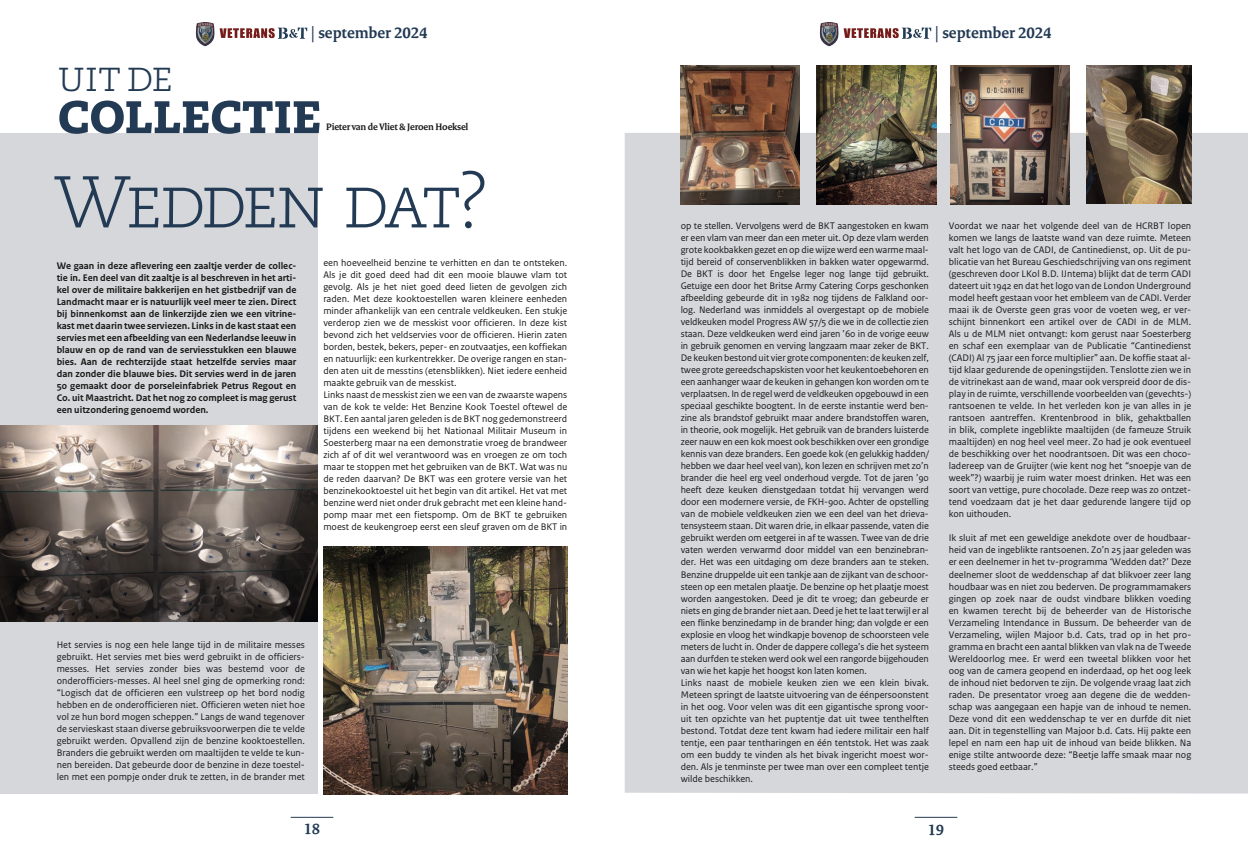
<style>
.page{position:relative;width:1248px;height:851px;background:#fff}
.page>*{position:absolute;margin:0;border:0;box-sizing:border-box;transform-origin:0 0}
.t1{font:300 73px "Caecilia LT Std";color:#223a54}
.t2{font:800 58px "Caecilia LT Std";color:#223a54}
.t3{font:300 42.7px "Caecilia LT Std";color:#223a54}
.t4{font:700 16.2px "Rijksoverheid Serif";letter-spacing:-.005em;color:#223a54}
.t5{font:700 16px "Rijksoverheid Serif";color:#223a54}
.t6{font:10px/12px "Rijksoverheid Sans Text";letter-spacing:-.01em;color:#1a1a1a;text-align:justify}
.t7{font:700 10px/12px "Rijksoverheid Sans Text";color:#1a1a1a;text-align:justify}
.t8{font:700 10px "Rijksoverheid Serif";letter-spacing:-.02em;color:#1a1a1a}
</style>
<div class="page">
<div style="left:624px;top:133px;width:623px;height:660px;background:#d6d7da"></div>
<div style="left:0;top:133px;width:317px;height:660px;background:#d6d7da"></div>
<img style="left:0;top:425px;width:317px;height:196px">
<img style="left:323px;top:546px;width:244px;height:248px">
<img style="left:680px;top:65px;width:119px;height:139px">
<img style="left:816px;top:65px;width:119px;height:139px">
<img style="left:950px;top:66px;width:119px;height:138px">
<img style="left:1086px;top:65px;width:105px;height:139px">
<svg style="left:196px;top:22px;width:111px;height:24px"></svg>
<svg style="left:819px;top:22px;width:112px;height:24px"></svg>
<hr style="left:291px;top:816px;width:42px;height:1px;background:#223a54">
<hr style="left:914px;top:816px;width:43px;height:1px;background:#223a54">
<h3 class="t4" style="left:310px;top:23px;width:119px">| september ()(4</h3>
<h3 class="t4" style="left:934px;top:23px;width:119px">| september ()(4</h3>
<h3 class="t3" style="left:57px;top:52px;width:118px">uitde</h3>
<h2 class="t2" style="left:57px;top:77px;width:265px">collectie</h2>
<p class="t8" style="left:326px;top:121px;width:144px">Pieter van de Vliet &amp; Jeroen Hoeksel</p>
<h1 class="t1" style="left:54px;top:161px;width:438px">Wedden dat?</h1>
<p class="t7" style="left:57px;top:260px;width:241px">We gaan in deze aflevering een zaaltje verder de collec&shy;tie in. Een deel van dit zaaltje is al beschreven in het arti&shy;kel over de militaire bakkerijen en het gistbedrijf van de Landmacht maar er is natuurlijk veel meer te zien. Direct bij binnenkomst aan de linkerzijde zien we een vitrine&shy;kast met daarin twee serviezen. Links in de kast staat een servies met een afbeelding van een Nederlandse leeuw in blauw en op de rand van de serviesstukken een blauwe bies. Aan de rechterzijde staat hetzelfde servies maar dan zonder die blauwe bies. Dit servies werd in de jaren 50 gemaakt door de porseleinfabriek Petrus Regout en Co. uit Maastricht. Dat het nog zo compleet is mag gerust een uitzondering genoemd worden.</p>
<p class="t6" style="left:323px;top:257px;width:245px;text-align:left">een hoeveelheid benzine te verhitten en dan te ontsteken.<br>Als je dit goed deed had dit een mooie blauwe vlam tot gevolg. Als je het niet goed deed lieten de gevolgen zich raden. Met deze kooktoestellen waren kleinere eenheden minder afhankelijk van een centrale veldkeuken. Een stukje verderop zien we de messkist voor officieren. In deze kist bevond zich het veldservies voor de officieren. Hierin zaten borden, bestek, bekers, peper- en zoutvaatjes, een koffiekan en natuurlijk: een kurkentrekker. De overige rangen en stan&shy;den aten uit de messtins (etensblikken). Niet iedere eenheid maakte gebruik van de messkist.<br>Links naast de messkist zien we een van de zwaarste wapens van de kok te velde: Het Benzine Kook Toestel oftewel de BKT. Een aantal jaren geleden is de BKT nog gedemonstreerd tijdens een weekend bij het Nationaal Militair Museum in Soesterberg maar na een demonstratie vroeg de brandweer zich af of dit wel verantwoord was en vroegen ze om toch maar te stoppen met het gebruiken van de BKT. Wat was nu de reden daarvan? De BKT was een grotere versie van het benzinekooktoestel uit het begin van dit artikel. Het vat met benzine werd niet onder druk gebracht met een kleine hand&shy;pomp maar met een fietspomp. Om de BKT te gebruiken moest de keukengroep eerst een sleuf graven om de BKT in</p>
<p class="t6" style="left:57px;top:639px;width:250px">Het servies is nog een hele lange tijd in de militaire messes gebruikt. Het servies met bies werd gebruikt in de officiers&shy;messes. Het servies zonder bies was bestemd voor de onderofficiers-messes. Al heel snel ging de opmerking rond: “Logisch dat de officieren een vulstreep op het bord nodig hebben en de onderofficieren niet. Officieren weten niet hoe vol ze hun bord mogen scheppen.” Langs de wand tegenover de servieskast staan diverse gebruiksvoorwerpen die te velde gebruikt werden. Opvallend zijn de benzine kooktoestellen.<br>Branders die gebruikt werden om maaltijden te velde te kun&shy;nen bereiden. Dat gebeurde door de benzine in deze toestel&shy;len met een pompje onder druk te zetten, in de brander met</p>
<p class="t6" style="left:680px;top:220px;width:250px;text-align:left">op te stellen. Vervolgens werd de BKT aangestoken en kwam er een vlam van meer dan een meter uit. Op deze vlam werden grote kookbakken gezet en op die wijze werd een warme maal&shy;tijd bereid of conservenblikken in bakken water opgewarmd.<br>De BKT is door het Engelse leger nog lange tijd gebruikt.<br>Getuige een door het Britse Army Catering Corps geschonken afbeelding gebeurde dit in 1982 nog tijdens de Falkland oor&shy;log. Nederland was inmiddels al overgestapt op de mobiele veldkeuken model Progress AW 57/5 die we in de collectie zien staan. Deze veldkeuken werd eind jaren ’60 in de vorige eeuw in gebruik genomen en verving langzaam maar zeker de BKT.<br>De keuken bestond uit vier grote componenten: de keuken zelf, twee grote gereedschapskisten voor het keukentoebehoren en een aanhanger waar de keuken in gehangen kon worden om te verplaatsen. In de regel werd de veldkeuken opgebouwd in een speciaal geschikte boogtent. In de eerste instantie werd ben&shy;zine als brandstof gebruikt maar andere brandstoffen waren, in theorie, ook mogelijk. Het gebruik van de branders luisterde zeer nauw en een kok moest ook beschikken over een grondige kennis van deze branders. Een goede kok (en gelukkig hadden/ hebben we daar heel veel van), kon lezen en schrijven met zo’n brander die heel erg veel onderhoud vergde. Tot de jaren ’90 heeft deze keuken dienstgedaan totdat hij vervangen werd door een modernere versie, de FKH-900. Achter de opstelling van de mobiele veldkeuken zien we een deel van het drieva&shy;tensysteem staan. Dit waren drie, in elkaar passende, vaten die gebruikt werden om eetgerei in af te wassen. Twee van de drie vaten werden verwarmd door middel van een benzinebran&shy;der. Het was een uitdaging om deze branders aan te steken.<br>Benzine druppelde uit een tankje aan de zijkant van de schoor&shy;steen op een metalen plaatje. De benzine op het plaatje moest worden aangestoken. Deed je dit te vroeg; dan gebeurde er niets en ging de brander niet aan. Deed je het te laat terwijl er al een flinke benzinedamp in de brander hing; dan volgde er een explosie en vloog het windkapje bovenop de schoorsteen vele meters de lucht in. Onder de dappere collega’s die het systeem aan durfden te steken werd ook wel een rangorde bijgehouden van wie het kapje het hoogst kon laten komen.<br>Links naast de mobiele keuken zien we een klein bivak.<br>Meteen springt de laatste uitvoering van de éénpersoonstent in het oog. Voor velen was dit een gigantische sprong voor&shy;uit ten opzichte van het puptentje dat uit twee tenthelften bestond. Totdat deze tent kwam had iedere militair een half tentje, een paar tentharingen en één tentstok. Het was zaak om een buddy te vinden als het bivak ingericht moest wor&shy;den. Als je tenminste per twee man over een compleet tentje wilde beschikken.</p>
<p class="t6" style="left:948px;top:220px;width:244px">Voordat we naar het volgende deel van de HCRBT lopen komen we langs de laatste wand van deze ruimte. Meteen valt het logo van de CADI, de Cantinedienst, op. Uit de pu&shy;blicatie van het Bureau Geschiedschrijving van ons regiment (geschreven door LKol B.D. IJntema) blijkt dat de term CADI dateert uit 1942 en dat het logo van de London Underground model heeft gestaan voor het embleem van de CADI. Verder maai ik de Overste geen gras voor de voeten weg, er ver&shy;schijnt binnenkort een artikel over de CADI in de MLM.<br>Als u de MLM niet ontvangt: kom gerust naar Soesterberg en schaf een exemplaar van de Publicatie “Cantinedienst (CADI) Al 75 jaar een force multiplier” aan. De koffie staat al&shy;tijd klaar gedurende de openingstijden. Tenslotte zien we in de vitrinekast aan de wand, maar ook verspreid door de dis&shy;play in de ruimte, verschillende voorbeelden van (gevechts-) rantsoenen te velde. In het verleden kon je van alles in je rantsoen aantreffen. Krentenbrood in blik, gehaktballen in blik, complete ingeblikte maaltijden (de fameuze Struik maaltijden) en nog heel veel meer. Zo had je ook eventueel de beschikking over het noodrantsoen. Dit was een choco&shy;ladereep van de Gruijter (wie kent nog het “snoepje van de week”?) waarbij je ruim water moest drinken. Het was een soort van vettige, pure chocolade. Deze reep was zo ontzet&shy;tend voedzaam dat je het daar gedurende langere tijd op kon uithouden.</p>
<p class="t6" style="left:948px;top:532px;width:244px">Ik sluit af met een geweldige anekdote over de houdbaar&shy;heid van de ingeblikte rantsoenen. Zo’n 25 jaar geleden was er een deelnemer in het tv-programma ‘Wedden dat?’ Deze deelnemer sloot de weddenschap af dat blikvoer zeer lang houdbaar was en niet zou bederven. De programmamakers gingen op zoek naar de oudst vindbare blikken voeding en kwamen terecht bij de beheerder van de Historische Verzameling Intendance in Bussum. De beheerder van de Verzameling, wijlen Majoor b.d. Cats, trad op in het pro&shy;gramma en bracht een aantal blikken van vlak na de Tweede Wereldoorlog mee. Er werd een tweetal blikken voor het oog van de camera geopend en inderdaad, op het oog leek de inhoud niet bedorven te zijn. De volgende vraag laat zich raden. De presentator vroeg aan degene die de wedden&shy;schap was aangegaan een hapje van de inhoud te nemen.<br>Deze vond dit een weddenschap te ver en durfde dit niet aan. Dit in tegenstelling van Majoor b.d. Cats. Hij pakte een lepel en nam een hap uit de inhoud van beide blikken. Na enige stilte antwoorde deze: “Beetje laffe smaak maar nog steeds goed eetbaar.”</p>
<h3 class="t5" style="left:304px;top:819px;width:18px">1/</h3>
<h3 class="t5" style="left:927px;top:819px;width:18px">10</h3>
</div>
